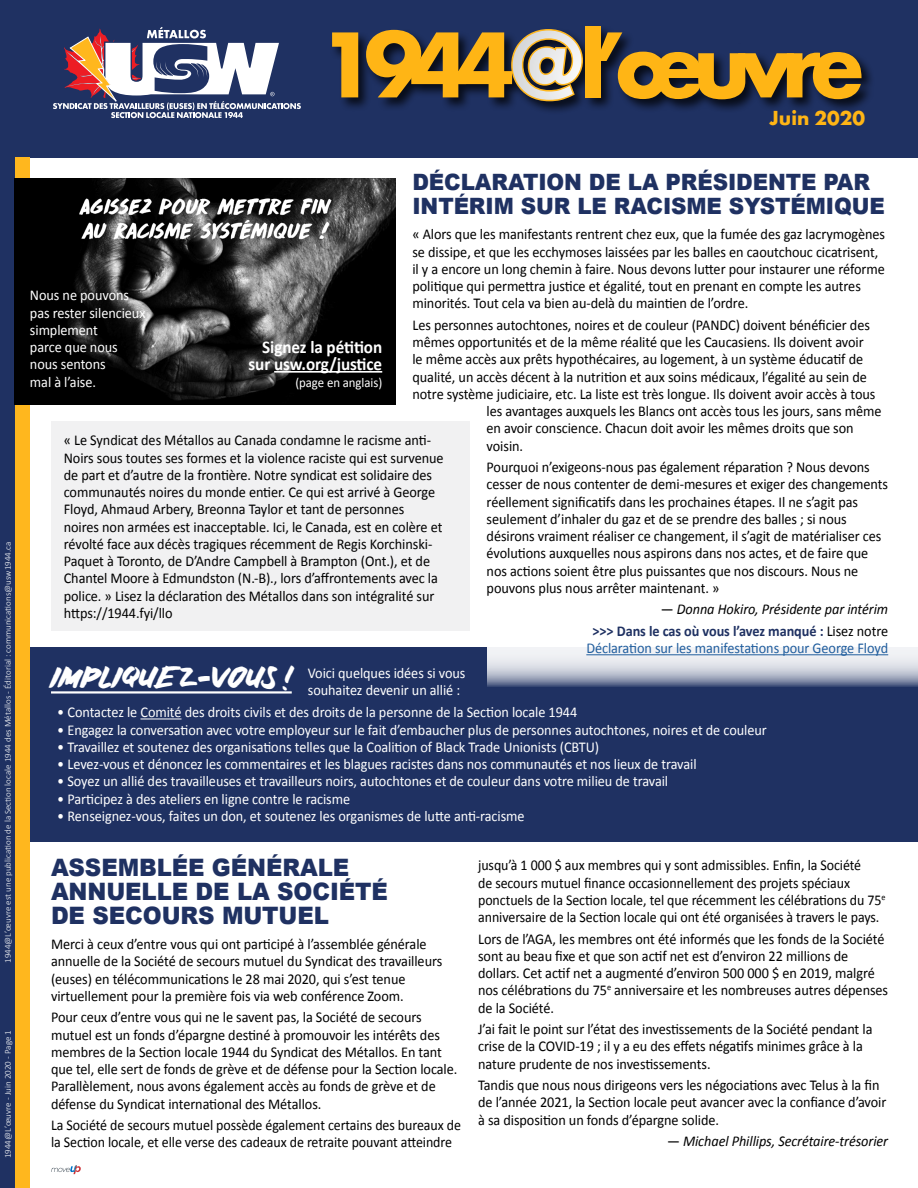
<style>
.page{position:relative;width:918px;height:1188px;background:#fff}
.page>*{position:absolute;margin:0;border:0;box-sizing:border-box;transform-origin:0 0}
.t1{font:700 97.5px "Futura T";letter-spacing:-.13em;color:#ffb515}
.t2{font:30px "RUNNING";letter-spacing:-.005em;color:#fff;scale:.95 1}
.t3{font:900 24px/24px "Arial";letter-spacing:-.005em;color:#1f3162;scale:.95 1}
.t4{font:900 22.5px/24px "Arial";letter-spacing:-.005em;color:#1f3162;scale:.95 1}
.t5{font:700 21px "Futura T";color:#ffb515}
.t6{font:700 18px/17.2px "Calibri";letter-spacing:-.005em;color:#fff;text-align:right;scale:.95 1}
.t7{font:15px/17.2px "Calibri";letter-spacing:-.005em;color:#000;scale:.95 1}
.t8{font:15px/17.2px "Calibri";letter-spacing:-.005em;color:#fff;scale:.95 1}
.t9{font:15px/17.2px "Calibri";letter-spacing:-.005em;color:#000;scale:.93 1}
.t10{font:italic 15px/21.5px "Calibri";letter-spacing:-.005em;color:#000;text-align:right;scale:.95 1}
.t11{font:15px "Calibri";letter-spacing:-.005em;color:#215e9e;scale:.95 1}
.t12{font:13.5px "Calibri";letter-spacing:-.005em;color:#fff;scale:.95 1}
.t13{font:300 9px "Calibri";color:#fff}
.s1{color:#ffb71e}
.s2{font-style:normal}
.s3{font-weight:700;font-style:normal;color:#1f3162}
</style>
<div class="page">
<div style="left:15px;top:648px;width:903px;height:194px;background:#1f3162"></div>
<hr style="left:51px;top:691px;width:241px;height:3px;background:#fff">
<hr style="left:140px;top:718px;width:42px;height:1px;background:#fff">
<div style="left:0;top:0;width:918px;height:157px;background:#1f3162"></div>
<div style="left:0;top:155px;width:15px;height:1033px;background:#1f3162"></div>
<div style="left:15px;top:157px;width:15px;height:1031px;background:#ffb71e"></div>
<svg style="left:51px;top:1165px;width:30px;height:9px"></svg>
<div style="left:51px;top:421px;width:419px;height:210px;background:#f1f1f2"></div>
<img style="left:15px;top:179px;width:380px;height:225px">
<hr style="left:274px;top:371px;width:108px;height:2px;background:#fff">
<svg style="left:487px;top:647px;width:431px;height:40px;background:#c0c5d3"></svg>
<hr style="left:586px;top:654px;width:302px;height:1px;background:#215e9e">
<div style="left:330px;top:24px;width:545px;height:91px;background:#000;opacity:.75"></div>
<svg style="left:53px;top:27px;width:248px;height:91px"></svg>
<p class="t13" style="left:2px;top:963px;width:423px;rotate:-90deg">1944@L’œuvre est une publication de la Section locale 1944 des Métallos - Éditorial : communications@usw1944.ca</p>
<p class="t13" style="left:2px;top:1158px;width:130px;rotate:-90deg">1944@L’œuvre - Juin 2020 - Page 1</p>
<h1 class="t1" style="left:319px;top:7px;width:548px">1944 <span class="s1">@</span>l’œuvre</h1>
<h3 class="t5" style="left:769px;top:106px;width:97px">Juin 2020</h3>
<h3 class="t4" style="left:412px;top:170px;width:499px">DÉCLARATION DE LA PRÉSIDENTE PAR<br>INTÉRIM SUR LE RACISME SYSTÉMIQUE</h3>
<p class="t7" style="left:412px;top:226px;width:499px">« Alors que les manifestants rentrent chez eux, que la fumée des gaz lacrymogènes se dissipe, et que les ecchymoses laissées par les balles en caoutchouc cicatrisent, il y a encore un long chemin à faire. Nous devons lutter pour instaurer une réforme politique qui permettra justice et égalité, tout en prenant en compte les autres minorités. Tout cela va bien au-delà du maintien de l’ordre.</p>
<p class="t7" style="left:412px;top:316px;width:483px">Les personnes autochtones, noires et de couleur (PANDC) doivent bénéficier des</p>
<p class="t7" style="left:412px;top:334px;width:477px">mêmes opportunités et de la même réalité que les Caucasiens. Ils doivent avoir</p>
<p class="t7" style="left:412px;top:351px;width:476px">le même accès aux prêts hypothécaires, au logement, à un système éducatif de</p>
<p class="t7" style="left:412px;top:368px;width:480px">qualité, un accès décent à la nutrition et aux soins médicaux, l’égalité au sein de</p>
<p class="t7" style="left:412px;top:385px;width:489px">notre système judiciaire, etc. La liste est très longue. Ils doivent avoir accès à tous</p>
<p class="t7" style="left:487px;top:403px;width:417px">les avantages auxquels les Blancs ont accès tous les jours, sans même</p>
<p class="t7" style="left:487px;top:420px;width:388px">en avoir conscience. Chacun doit avoir les mêmes droits que son</p>
<p class="t7" style="left:487px;top:437px;width:40px">voisin.</p>
<p class="t7" style="left:487px;top:459px;width:424px">Pourquoi n’exigeons-nous pas également réparation ? Nous devons cesser de nous contenter de demi-mesures et exiger des changements réellement significatifs dans les prochaines étapes. Il ne s’agit pas seulement d’inhaler du gaz et de se prendre des balles ; si nous désirons vraiment réaliser ce changement, il s’agit de matérialiser ces évolutions auxquelles nous aspirons dans nos actes, et de faire que nos actions soient être plus puissantes que nos discours. Nous ne pouvons plus nous arrêter maintenant. »</p>
<p class="t10" style="left:593px;top:598px;width:313px"><span class="s2">—</span> Donna Hokiro, Présidente par intérim<br><span class="s3">&gt;&gt;&gt; Dans le cas où vous l’avez manqué :</span> <span class="s2">Lisez notre</span></p>
<p class="t11" style="left:586px;top:639px;width:319px">Déclaration sur les manifestations pour George Floyd</p>
<p class="t8" style="left:30px;top:287px;width:123px">Nous ne pouvons pas rester silencieux simplement<br>parce que nous nous sentons<br>mal à l’aise.</p>
<p class="t6" style="left:249px;top:338px;width:142px">Signez la pétition sur usw.org/justice</p>
<p class="t12" style="left:295px;top:374px;width:93px">(page en anglais)</p>
<p class="t7" style="left:64px;top:432px;width:401px">« Le Syndicat des Métallos au Canada condamne le racisme anti-Noirs sous toutes ses formes et la violence raciste qui est survenue de part et d’autre de la frontière. Notre syndicat est solidaire des communautés noires du monde entier. Ce qui est arrivé à George Floyd, Ahmaud Arbery, Breonna Taylor et tant de personnes<br>noires non armées est inacceptable. Ici, le Canada, est en colère et révolté face aux décès tragiques récemment de Regis Korchinski-Paquet à Toronto, de D’Andre Campbell à Brampton (Ont.), et de Chantel Moore à Edmundston (N.-B)., lors d’affrontements avec la police. » Lisez la déclaration des Métallos dans son intégralité sur https://1944.fyi/llo</p>
<h2 class="t2" style="left:51px;top:662px;width:255px">IMPLIQUEZ-VOUS !</h2>
<p class="t8" style="left:57px;top:704px;width:549px">• Contactez le Comité des droits civils et des droits de la personne de la Section locale 1944</p>
<p class="t8" style="left:57px;top:721px;width:748px">• Engagez la conversation avec votre employeur sur le fait d’embaucher plus de personnes autochtones, noires et de couleur</p>
<p class="t8" style="left:57px;top:738px;width:572px">• Travaillez et soutenez des organisations telles que la Coalition of Black Trade Unionists (CBTU)</p>
<p class="t8" style="left:57px;top:755px;width:674px">• Levez-vous et dénoncez les commentaires et les blagues racistes dans nos communautés et nos lieux de travail</p>
<p class="t8" style="left:57px;top:773px;width:645px">• Soyez un allié des travailleuses et travailleurs noirs, autochtones et de couleur dans votre milieu de travail</p>
<p class="t8" style="left:57px;top:790px;width:310px">• Participez à des ateliers en ligne contre le racisme</p>
<p class="t8" style="left:57px;top:807px;width:493px">• Renseignez-vous, faites un don, et soutenez les organismes de lutte anti-racisme</p>
<h3 class="t3" style="left:51px;top:855px;width:356px">ASSEMBLÉE GÉNÉRALE<br>ANNUELLE DE LA SOCIÉTÉ<br>DE SECOURS MUTUEL</h3>
<p class="t7" style="left:51px;top:936px;width:413px">Merci à ceux d’entre vous qui ont participé à l’assemblée générale annuelle de la Société de secours mutuel du Syndicat des travailleurs (euses) en télécommunications le 28 mai 2020, qui s’est tenue virtuellement pour la première fois via web conférence Zoom.</p>
<p class="t7" style="left:51px;top:1009px;width:429px">Pour ceux d’entre vous qui ne le savent pas, la Société de secours mutuel est un fonds d’épargne destiné à promouvoir les intérêts des membres de la Section locale 1944 du Syndicat des Métallos. En tant que tel, elle sert de fonds de grève et de défense pour la Section locale.<br>Parallèlement, nous avons également accès au fonds de grève et de défense du Syndicat international des Métallos.</p>
<p class="t9" style="left:51px;top:1117px;width:442px">La Société de secours mutuel possède également certains des bureaux de la Section locale, et elle verse des cadeaux de retraite pouvant atteindre</p>
<p class="t8" style="left:308px;top:665px;width:167px">Voici quelques idées si vous souhaitez devenir un allié :</p>
<p class="t9" style="left:478px;top:857px;width:440px">jusqu’à 1 000 $ aux membres qui y sont admissibles. Enfin, la Société<br>de secours mutuel finance occasionnellement des projets spéciaux ponctuels de la Section locale, tel que récemment les célébrations du 75<sup>e </sup>anniversaire de la Section locale qui ont été organisées à travers le pays.</p>
<p class="t7" style="left:478px;top:930px;width:433px">Lors de l’AGA, les membres ont été informés que les fonds de la Société sont au beau fixe et que son actif net est d’environ 22 millions de dollars. Cet actif net a augmenté d’environ 500 000 $ en 2019, malgré nos célébrations du 75<sup>e</sup> anniversaire et les nombreuses autres dépenses de la Société.</p>
<p class="t7" style="left:478px;top:1020px;width:417px">J’ai fait le point sur l’état des investissements de la Société pendant la crise de la COVID-19 ; il y a eu des effets négatifs minimes grâce à la nature prudente de nos investissements.</p>
<p class="t7" style="left:478px;top:1076px;width:431px">Tandis que nous nous dirigeons vers les négociations avec Telus à la fin de l’année 2021, la Section locale peut avancer avec la confiance d’avoir à sa disposition un fonds d’épargne solide.</p>
<p class="t10" style="left:667px;top:1130px;width:234px"><span class="s2">—</span> Michael Phillips, Secrétaire-trésorier</p>
</div>
